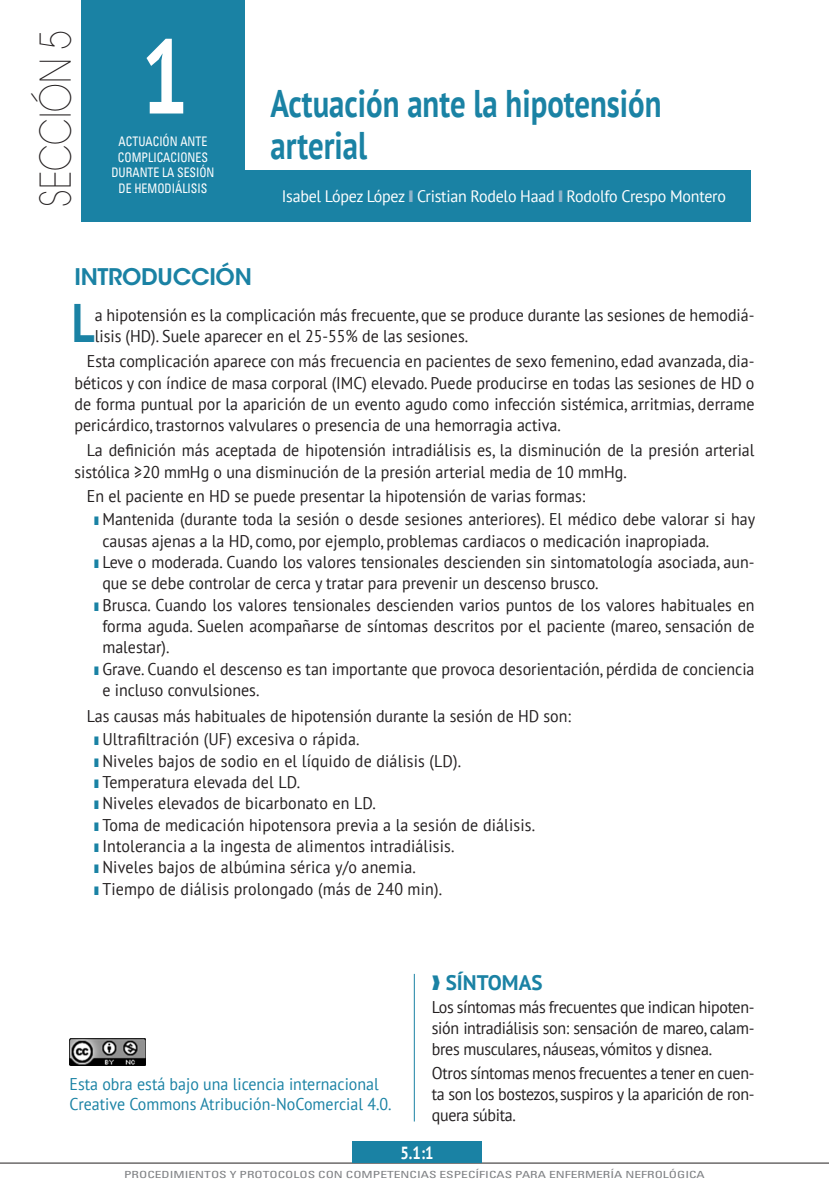
<style>
.page{position:relative;width:829px;height:1191px;background:#fff}
.page>*{position:absolute;margin:0;border:0;box-sizing:border-box;transform-origin:0 0}
.t1{font:700 105px "PT Sans";color:#fff;scale:.8 1}
.t2{font:700 54.07px "PT Sans";color:#1a82a4;scale:.82 1}
.t3{font:200 42px "ITC Avant Garde Std";color:#231f20;scale:.8 1}
.TITULAR{font:700 38.5px/42px "PT Sans";color:#1a82a4;scale:.8 1}
.INTRODUCCIÓN{font:600 22.75px "ITC Avant Garde Std";letter-spacing:-.015em;color:#1a82a4}
.LADILLO{font:700 21px "PT Sans";color:#1a82a4}
.t4{font:700 17.5px "PT Sans";color:#fff;scale:.85 1}
.CPO_DE_TEXTO_GENERAL{font:16.97px/21.3px "PT Sans";color:#231f20;scale:.94 1}
.t5{font:16.97px/20.3px "PT Sans";color:#1a82a4;scale:.94 1}
.AUTORES{font:16.62px "PT Sans";letter-spacing:-.015em;color:#fff;scale:.96 1}
.BAJO_NUMERO{font:condensed 13.12px/15.8px "Univers LT Std";color:#fff;scale:.9 1}
.t6{font:condensed 9.8px "Univers LT Std";color:#808285;scale:1.37 1}
.s1{color:#8fb3c9}
.s2{color:#1a82a4}
</style>
<div class="page">
<hr style="left:0;top:1162px;width:828px;height:1px;background:#231f20">
<hr style="left:414px;top:974px;width:1px;height:147px;background:#1a82a4">
<div style="left:241px;top:171px;width:509px;height:51px;background:#1a82a4"></div>
<div style="left:81px;top:0;width:163px;height:222px;background:#1a82a4"></div>
<div style="left:352px;top:1141px;width:129px;height:22px;background:#1a82a4"></div>
<img style="left:69px;top:1038px;width:77px;height:27px">
<p class="t3" style="left:31px;top:207px;width:222px;rotate:-90deg">SECCIÓN 5</p>
<p class="t1" style="left:141px;top:7px;width:61px">1</p>
<p class="BAJO_NUMERO" style="left:118px;top:133px;width:101px">ACTUACIÓN ANTE<br>COMPLICACIONES</p>
<p class="BAJO_NUMERO" style="left:111px;top:165px;width:116px">DURANTE LA SESIÓN</p>
<p class="BAJO_NUMERO" style="left:119px;top:180px;width:100px">DE HEMODIÁLISIS</p>
<p class="TITULAR" style="left:270px;top:81px;width:490px">Actuación ante la hipotensión arterial</p>
<p class="AUTORES" style="left:282px;top:186px;width:464px">Isabel López López <span class="s1">❙</span> Cristian Rodelo Haad <span class="s1">❙</span> Rodolfo Crespo Montero</p>
<p class="INTRODUCCIÓN" style="left:74px;top:262px;width:179px">INTRODUCCIÓN</p>
<p class="t2" style="left:72px;top:287px;width:29px">L</p>
<p class="CPO_DE_TEXTO_GENERAL" style="left:95px;top:304px;width:703px">a hipotensión es la complicación más frecuente, que se produce durante las sesiones de hemodiá&shy;lisis (HD). Suele aparecer en el 25-55% de las sesiones.</p>
<p class="CPO_DE_TEXTO_GENERAL" style="left:74px;top:350px;width:724px;text-align:justify;text-indent:12px">Esta complicación aparece con más frecuencia en pacientes de sexo femenino, edad avanzada, dia&shy;béticos y con índice de masa corporal (IMC) elevado. Puede producirse en todas las sesiones de HD o de forma puntual por la aparición de un evento agudo como infección sistémica, arritmias, derrame pericárdico, trastornos valvulares o presencia de una hemorragia activa.</p>
<p class="CPO_DE_TEXTO_GENERAL" style="left:74px;top:439px;width:724px;text-indent:12px">La definición más aceptada de hipotensión intradiálisis es, la disminución de la presión arterial sistólica ≥20 mmHg o una disminución de la presión arterial media de 10 mmHg.</p>
<p class="CPO_DE_TEXTO_GENERAL" style="left:87px;top:485px;width:531px">En el paciente en HD se puede presentar la hipotensión de varias formas:</p>
<p class="CPO_DE_TEXTO_GENERAL" style="left:102px;top:508px;width:695px;text-indent:-8px"><span class="s2">❚</span> Mantenida (durante toda la sesión o desde sesiones anteriores). El médico debe valorar si hay causas ajenas a la HD, como, por ejemplo, problemas cardiacos o medicación inapropiada.</p>
<p class="CPO_DE_TEXTO_GENERAL" style="left:102px;top:551px;width:695px;text-indent:-8px"><span class="s2">❚</span> Leve o moderada. Cuando los valores tensionales descienden sin sintomatología asociada, aun&shy;que se debe controlar de cerca y tratar para prevenir un descenso brusco.</p>
<p class="CPO_DE_TEXTO_GENERAL" style="left:102px;top:593px;width:695px;text-align:justify;text-indent:-8px"><span class="s2">❚</span> Brusca. Cuando los valores tensionales descienden varios puntos de los valores habituales en forma aguda. Suelen acompañarse de síntomas descritos por el paciente (mareo, sensación de malestar).</p>
<p class="CPO_DE_TEXTO_GENERAL" style="left:102px;top:657px;width:695px;text-indent:-8px"><span class="s2">❚</span> Grave. Cuando el descenso es tan importante que provoca desorientación, pérdida de conciencia e incluso convulsiones.</p>
<p class="CPO_DE_TEXTO_GENERAL" style="left:87px;top:705px;width:516px">Las causas más habituales de hipotensión durante la sesión de HD son:</p>
<p class="CPO_DE_TEXTO_GENERAL" style="left:94px;top:728px;width:283px"><span class="s2">❚</span> Ultrafiltración (UF) excesiva o rápida.</p>
<p class="CPO_DE_TEXTO_GENERAL" style="left:94px;top:749px;width:392px"><span class="s2">❚</span> Niveles bajos de sodio en el líquido de diálisis (LD).</p>
<p class="CPO_DE_TEXTO_GENERAL" style="left:94px;top:771px;width:221px"><span class="s2">❚</span> Temperatura elevada del LD.</p>
<p class="CPO_DE_TEXTO_GENERAL" style="left:94px;top:792px;width:301px"><span class="s2">❚</span> Niveles elevados de bicarbonato en LD.</p>
<p class="CPO_DE_TEXTO_GENERAL" style="left:94px;top:813px;width:470px"><span class="s2">❚</span> Toma de medicación hipotensora previa a la sesión de diálisis.</p>
<p class="CPO_DE_TEXTO_GENERAL" style="left:94px;top:835px;width:384px"><span class="s2">❚</span> Intolerancia a la ingesta de alimentos intradiálisis.</p>
<p class="CPO_DE_TEXTO_GENERAL" style="left:94px;top:856px;width:343px"><span class="s2">❚</span> Niveles bajos de albúmina sérica y/o anemia.</p>
<p class="CPO_DE_TEXTO_GENERAL" style="left:94px;top:877px;width:371px"><span class="s2">❚</span> Tiempo de diálisis prolongado (más de 240 min).</p>
<p class="t5" style="left:69px;top:1073px;width:344px">Esta obra está bajo una licencia internacional<br>Creative Commons Atribución-NoComercial 4.0.</p>
<p class="LADILLO" style="left:432px;top:968px;width:112px">❱ SÍNTOMAS</p>
<p class="CPO_DE_TEXTO_GENERAL" style="left:432px;top:996px;width:345px;text-align:justify">Los síntomas más frecuentes que indican hipoten&shy;sión intradiálisis son: sensación de mareo, calam&shy;bres musculares, náuseas, vómitos y disnea.</p>
<p class="CPO_DE_TEXTO_GENERAL" style="left:432px;top:1061px;width:345px;text-align:justify">Otros síntomas menos frecuentes a tener en cuen&shy;ta son los bostezos, suspiros y la aparición de ron&shy;quera súbita.</p>
<p class="t4" style="left:400px;top:1141px;width:40px">5.1:1</p>
<p class="t6" style="left:124px;top:1168px;width:425px">PROCEDIMIENTOS Y PROTOCOLOS CON COMPETENCIAS ESPECÍFICAS PARA ENFERMERÍA NEFROLÓGICA</p>
</div>
